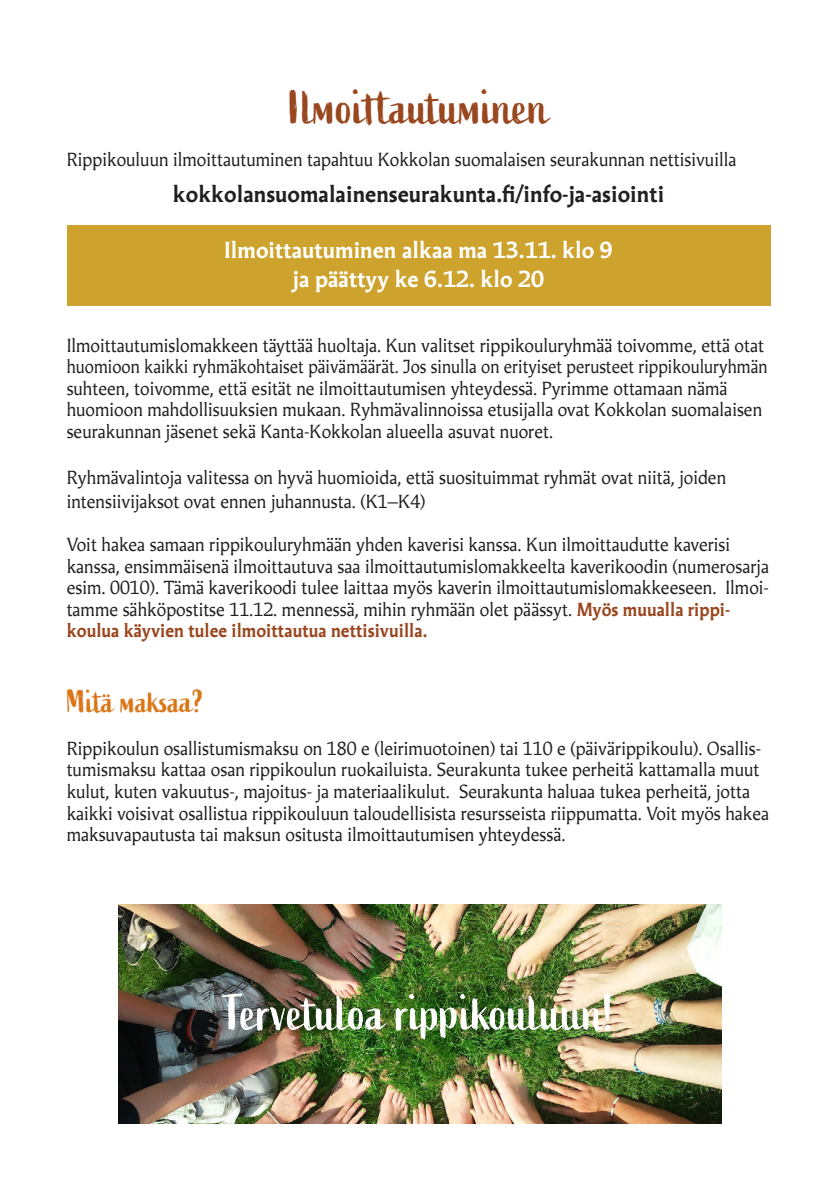
<style>
.page{position:relative;width:840px;height:1191px;background:#fff}
.page>*{position:absolute;margin:0;border:0;box-sizing:border-box;transform-origin:0 0}
.t1{font:50px "Active";color:#fff}
.t2{font:48px "Active";color:#99471f}
.t3{font:32px "Active";color:#dc7516}
.t4{font:700 22px/28.8px "Martti";color:#fff;text-align:center}
.t5{font:700 22px "Martti";color:#231f20}
.t6{font:18px/21.6px "Martti";color:#231f20}
.s1{font-weight:700;color:#99471f}
</style>
<div class="page">
<img style="left:118px;top:904px;width:603px;height:219px">
<div style="left:67px;top:225px;width:703px;height:81px;background:#cea32d"></div>
<h2 class="t2" style="left:288px;top:80px;width:261px">Ilmoittautuminen</h2>
<p class="t6" style="left:67px;top:149px;width:670px">Rippikouluun ilmoittautuminen tapahtuu Kokkolan suomalaisen seurakunnan nettisivuilla</p>
<p class="t5" style="left:173px;top:179px;width:492px">kokkolansuomalainenseurakunta.fi/info-ja-asiointi</p>
<p class="t4" style="left:224px;top:235px;width:390px">Ilmoittautuminen alkaa ma 13.11. klo 9 ja päättyy ke 6.12. klo 20</p>
<p class="t6" style="left:67px;top:334px;width:702px">Ilmoittautumislomakkeen täyttää huoltaja. Kun valitset rippikouluryhmää toivomme, että otat huomioon kaikki ryhmäkohtaiset päivämäärät. Jos sinulla on erityiset perusteet rippikouluryhmän suhteen, toivomme, että esität ne ilmoittautumisen yhteydessä. Pyrimme ottamaan nämä huomioon mahdollisuuksien mukaan. Ryhmävalinnoissa etusijalla ovat Kokkolan suomalaisen seurakunnan jäsenet sekä Kanta-Kokkolan alueella asuvat nuoret.</p>
<p class="t6" style="left:67px;top:465px;width:660px;line-height:24px">Ryhmävalintoja valitessa on hyvä huomioida, että suosituimmat ryhmät ovat niitä, joiden intensiivijaksot ovat ennen juhannusta. (K1—K4)</p>
<p class="t6" style="left:67px;top:533px;width:703px">Voit hakea samaan rippikouluryhmään yhden kaverisi kanssa. Kun ilmoittaudutte kaverisi kanssa, ensimmäisenä ilmoittautuva saa ilmoittautumislomakkeelta kaverikoodin (numerosarja esim. 0010). Tämä kaverikoodi tulee laittaa myös kaverin ilmoittautumislomakkeeseen. Ilmoi&shy;tamme sähköpostitse 11.12. mennessä, mihin ryhmään olet päässyt. <span class="s1">Myös muualla rippi&shy;koulua käyvien tulee ilmoittautua nettisivuilla.</span></p>
<h3 class="t3" style="left:67px;top:683px;width:139px">Mitä maksaa?</h3>
<p class="t6" style="left:67px;top:737px;width:703px">Rippikoulun osallistumismaksu on 180 e (leirimuotoinen) tai 110 e (päivärippikoulu). Osallis&shy;tumismaksu kattaa osan rippikoulun ruokailuista. Seurakunta tukee perheitä kattamalla muut kulut, kuten vakuutus-, majoitus- ja materiaalikulut. Seurakunta haluaa tukea perheitä, jotta kaikki voisivat osallistua rippikouluun taloudellisista resursseista riippumatta. Voit myös hakea maksuvapautusta tai maksun ositusta ilmoittautumisen yhteydessä.</p>
<h1 class="t1" style="left:223px;top:984px;width:391px">Tervetuloa rippikouluun!</h1>
</div>
